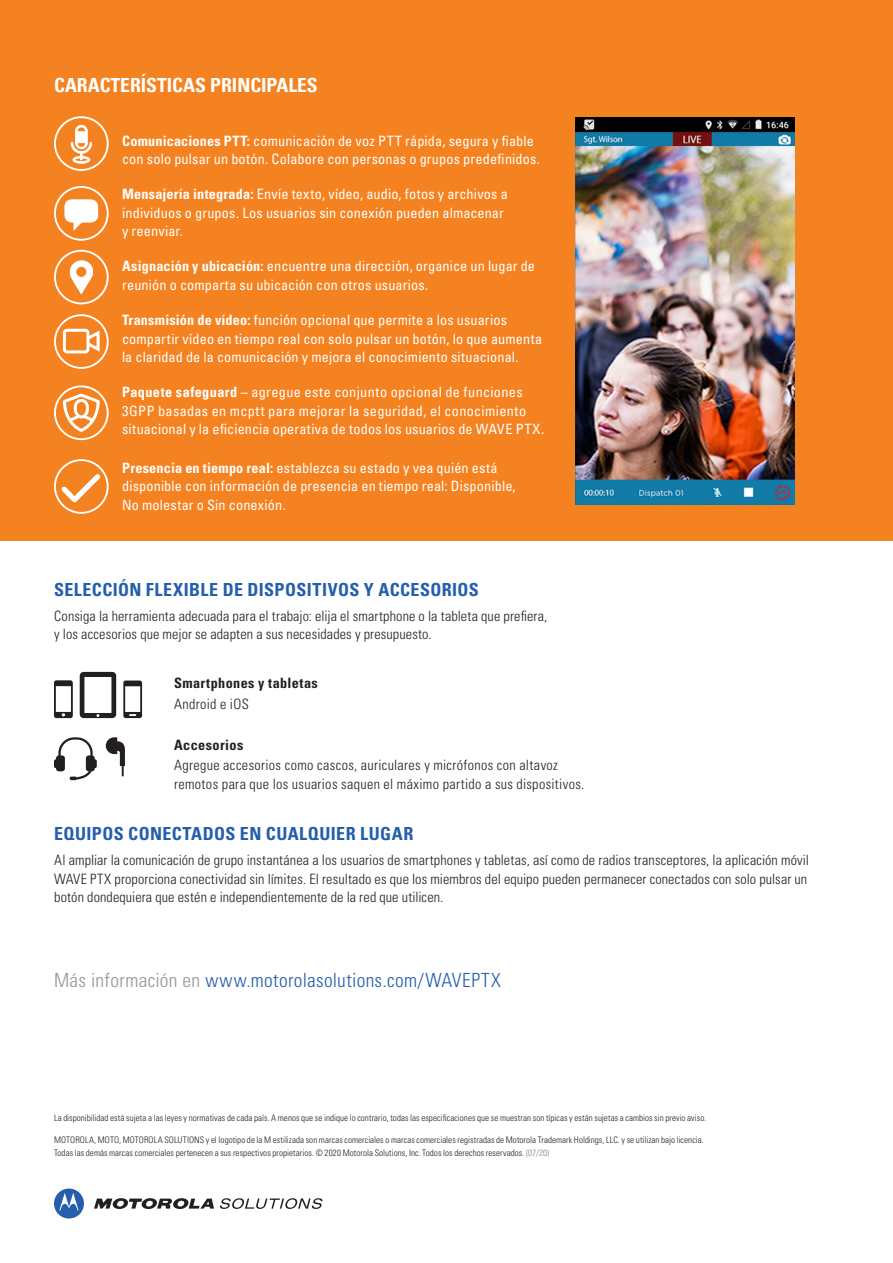
<style>
.page{position:relative;width:893px;height:1263px;background:#fff}
.page>*{position:absolute;margin:0;border:0;box-sizing:border-box;transform-origin:0 0}
.t1{font:300 condensed 19.5px "Univers LT Std";letter-spacing:.015em;color:#245eac}
.t2{font:700 condensed 19.5px "Univers LT";color:#fff}
.Body_Text{font:700 condensed 18px "Univers LT Std";letter-spacing:.02em;color:#245eac}
.Body_Text-2{font:condensed 14.25px/18.3px "Univers LT Std";letter-spacing:.01em;color:#fff}
.Body_Text-3{font:300 condensed 14.25px/18.3px "Univers LT Std";letter-spacing:.01em;color:#231f20}
.Body_Text-4{font:condensed 14.25px/18.3px "Univers LT";letter-spacing:.02em;color:#fff}
.Body_Text-5{font:700 condensed 14.25px "Univers LT Std";letter-spacing:.03em;color:#231f20}
.t3{font:300 condensed 9px/13.5px "Univers LT Std";letter-spacing:.005em;color:#231f20}
.s1{font-weight:700}
.s2{color:#939598}
.s3{color:#808285}
</style>
<div class="page">
<svg style="left:94px;top:1198px;width:120px;height:11px"></svg>
<svg style="left:54px;top:1188px;width:30px;height:30px"></svg>
<svg style="left:220px;top:1198px;width:102px;height:11px"></svg>
<div style="left:0;top:0;width:893px;height:540px;background:#f58220"></div>
<svg style="left:54px;top:116px;width:55px;height:55px"></svg>
<div style="left:56px;top:118px;width:51px;height:51px;background:#f58220;border-radius:50%"></div>
<div style="left:75px;top:125px;width:13px;height:24px;background:#fff;border-radius:6px"></div>
<svg style="left:78px;top:127px;width:7px;height:4px"></svg>
<div style="left:72px;top:156px;width:18px;height:8px;background:#fff;border-radius:50%"></div>
<svg style="left:71px;top:142px;width:21px;height:19px"></svg>
<svg style="left:54px;top:186px;width:55px;height:55px"></svg>
<div style="left:56px;top:188px;width:51px;height:51px;background:#f58220;border-radius:50%"></div>
<svg style="left:64px;top:199px;width:34px;height:32px"></svg>
<svg style="left:54px;top:250px;width:55px;height:54px"></svg>
<div style="left:56px;top:252px;width:51px;height:51px;background:#f58220;border-radius:50%"></div>
<svg style="left:69px;top:260px;width:24px;height:34px"></svg>
<div style="left:76px;top:267px;width:10px;height:10px;background:#f58220;border-radius:50%"></div>
<svg style="left:54px;top:459px;width:55px;height:55px"></svg>
<div style="left:56px;top:461px;width:51px;height:51px;background:#f58220;border-radius:50%"></div>
<svg style="left:61px;top:474px;width:39px;height:28px"></svg>
<svg style="left:54px;top:737px;width:43px;height:43px"></svg>
<svg style="left:106px;top:737px;width:19px;height:39px"></svg>
<div style="left:80px;top:672px;width:36px;height:46px;background:#231f20;border-radius:4px"></div>
<div style="left:84px;top:677px;width:27px;height:36px;background:#fff"></div>
<svg style="left:123px;top:680px;width:19px;height:38px"></svg>
<svg style="left:54px;top:680px;width:19px;height:38px"></svg>
<svg style="left:54px;top:314px;width:55px;height:55px"></svg>
<div style="left:56px;top:316px;width:51px;height:51px;background:#f58220;border-radius:50%"></div>
<svg style="left:54px;top:385px;width:55px;height:55px"></svg>
<div style="left:56px;top:387px;width:51px;height:51px;background:#f58220;border-radius:50%"></div>
<svg style="left:62px;top:328px;width:38px;height:26px"></svg>
<svg style="left:61px;top:392px;width:40px;height:42px"></svg>
<img style="left:575px;top:117px;width:219px;height:387px">
<p class="t2" style="left:54px;top:73px;width:265px">CARACTERÍSTICAS PRINCIPALES</p>
<p class="Body_Text-2" style="left:122px;top:131px;width:419px"><span class="s1">Comunicaciones PTT:</span> comunicación de voz PTT rápida, segura y fiable con solo pulsar un botón. Colabore con personas o grupos predefinidos.</p>
<p class="Body_Text-2" style="left:122px;top:185px;width:387px"><span class="s1">Mensajería integrada:</span> Envíe texto, vídeo, audio, fotos y archivos a individuos o grupos. Los usuarios sin conexión pueden almacenar y reenviar.</p>
<p class="Body_Text-2" style="left:122px;top:257px;width:414px"><span class="s1">Asignación y ubicación:</span> encuentre una dirección, organice un lugar de reunión o comparta su ubicación con otros usuarios.</p>
<p class="Body_Text-2" style="left:122px;top:311px;width:422px"><span class="s1">Transmisión de vídeo:</span> función opcional que permite a los usuarios compartir vídeo en tiempo real con solo pulsar un botón, lo que aumenta la claridad de la comunicación y mejora el conocimiento situacional.</p>
<p class="Body_Text-4" style="left:122px;top:383px;width:424px"><span class="s1">Paquete safeguard</span> – agregue este conjunto opcional de funciones<br>3GPP basadas en mcptt para mejorar la seguridad, el conocimiento situacional y la eficiencia operativa de todos los usuarios de WAVE PTX.</p>
<p class="Body_Text-2" style="left:122px;top:458px;width:395px"><span class="s1">Presencia en tiempo real:</span> establezca su estado y vea quién está disponible con información de presencia en tiempo real: Disponible,<br>No molestar o Sin conexión.</p>
<p class="Body_Text" style="left:54px;top:578px;width:426px">SELECCIÓN FLEXIBLE DE DISPOSITIVOS Y ACCESORIOS</p>
<p class="Body_Text-3" style="left:54px;top:606px;width:495px">Consiga la herramienta adecuada para el trabajo: elija el smartphone o la tableta que prefiera, y los accesorios que mejor se adapten a sus necesidades y presupuesto.</p>
<p class="Body_Text-5" style="left:174px;top:674px;width:145px">Smartphones y tabletas</p>
<p class="Body_Text-3" style="left:174px;top:694px;width:76px">Android e iOS</p>
<p class="Body_Text-5" style="left:174px;top:736px;width:71px">Accesorios</p>
<p class="Body_Text-3" style="left:174px;top:756px;width:412px">Agregue accesorios como cascos, auriculares y micrófonos con altavoz remotos para que los usuarios saquen el máximo partido a sus dispositivos.</p>
<p class="Body_Text" style="left:54px;top:822px;width:361px">EQUIPOS CONECTADOS EN CUALQUIER LUGAR</p>
<p class="Body_Text-3" style="left:54px;top:851px;width:756px">Al ampliar la comunicación de grupo instantánea a los usuarios de smartphones y tabletas, así como de radios transceptores, la aplicación móvil<br>WAVE PTX proporciona conectividad sin límites. El resultado es que los miembros del equipo pueden permanecer conectados con solo pulsar un botón dondequiera que estén e independientemente de la red que utilicen.</p>
<p class="t1" style="left:54px;top:969px;width:448px"><span class="s2">Más información en</span> www.motorolasolutions.com/WAVEPTX</p>
<p class="t3" style="left:54px;top:1111px;width:654px">La disponibilidad está sujeta a las leyes y normativas de cada país. A menos que se indique lo contrario, todas las especificaciones que se muestran son típicas y están sujetas a cambios sin previo aviso.</p>
<p class="t3" style="left:54px;top:1133px;width:651px">MOTOROLA, MOTO, MOTOROLA SOLUTIONS y el logotipo de la M estilizada son marcas comerciales o marcas comerciales registradas de Motorola Trademark Holdings, LLC. y se utilizan bajo licencia.<br>Todas las demás marcas comerciales pertenecen a sus respectivos propietarios. © 2020 Motorola Solutions, Inc. Todos los derechos reservados. <span class="s3">(07/20)</span></p>
</div>
